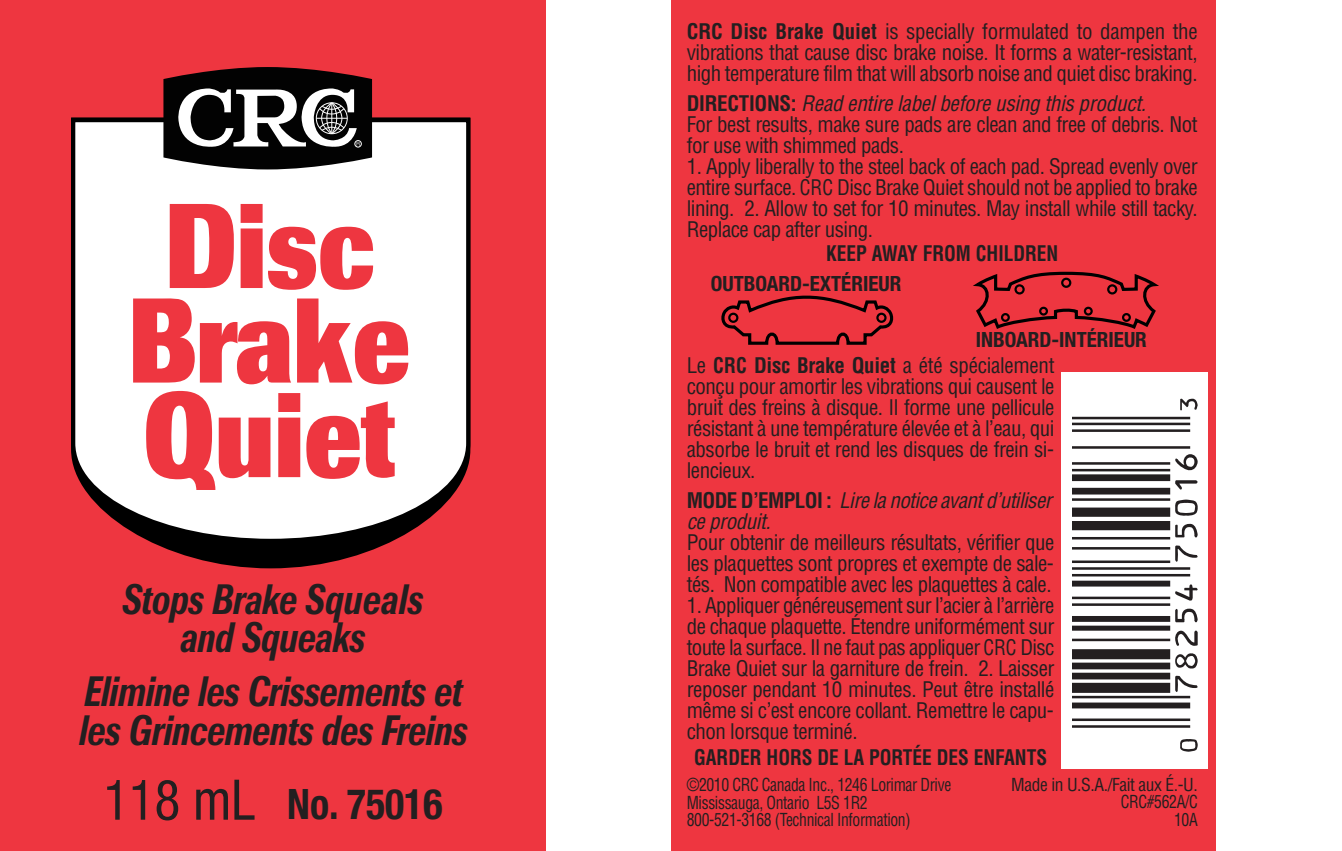
<style>
.page{position:relative;width:1342px;height:851px;background:#fff}
.page>*{position:absolute;margin:0;border:0;box-sizing:border-box;transform-origin:0 0}
.t1{font:800 119px/94.5px "Imago";color:#ee3640;scale:.8 1}
.t2{font:italic 500 42px/38.5px "Imago";color:#231f20;text-align:center;scale:.75 1}
.t3{font:700 condensed 42px "Helvetica Neue";color:#231f20;scale:.95 1}
.t4{font:condensed 21px/21px "Helvetica";letter-spacing:-.025em;color:#231f20;text-align:justify}
.t5{font:italic condensed 21px/21px "Helvetica";letter-spacing:-.025em;color:#231f20}
.t6{font:700 condensed 21px "Helvetica";color:#231f20;scale:.92 1}
.t7{font:700 condensed 21px "Helvetica Neue";color:#231f20}
.t8{font:condensed 17.5px/17.5px "Helvetica";letter-spacing:-.025em;color:#231f20;scale:.9 1}
.t9{font:condensed 17.5px/17.5px "Helvetica";letter-spacing:-.025em;color:#231f20;text-align:right}
.s1{font-weight:400;font-size:56px}
.s2{font-weight:700}
.s3{font-style:italic}
.s4{font-weight:700;font-style:normal}
</style>
<div class="page">
<div style="left:671px;top:0;width:544px;height:850px;background:#ee3640"></div>
<svg style="left:973px;top:271px;width:186px;height:58px"></svg>
<div style="left:1014px;top:284px;width:10px;height:10px;border:2px solid #000;border-radius:50%"></div>
<div style="left:1000px;top:313px;width:9px;height:9px;border:2px solid #000;border-radius:50%"></div>
<div style="left:1038px;top:307px;width:9px;height:8px;border:2px solid #000;border-radius:50%"></div>
<div style="left:1106px;top:284px;width:11px;height:10px;border:2px solid #000;border-radius:50%"></div>
<div style="left:1121px;top:313px;width:9px;height:9px;border:2px solid #000;border-radius:50%"></div>
<div style="left:1083px;top:307px;width:9px;height:8px;border:2px solid #000;border-radius:50%"></div>
<div style="left:1060px;top:278px;width:11px;height:10px;border:2px solid #000;border-radius:50%"></div>
<svg style="left:721px;top:295px;width:172px;height:50px"></svg>
<div style="left:728px;top:312px;width:10px;height:11px;border:2px solid #000;border-radius:50%"></div>
<div style="left:876px;top:312px;width:10px;height:11px;border:2px solid #000;border-radius:50%"></div>
<div style="left:0;top:0;width:545px;height:850px;background:#ee3640"></div>
<svg style="left:158px;top:545px;width:226px;height:24px"></svg>
<svg style="left:71px;top:115px;width:400px;height:430px;background:#f2ebec"></svg>
<svg style="left:163px;top:67px;width:209px;height:102px;background:#4e4646"></svg>
<div style="left:354px;top:140px;width:7px;height:7px;border:1px solid #fff;border-radius:50%"></div>
<div style="left:1061px;top:372px;width:146px;height:397px;background:#fff"></div>
<hr style="left:1072px;top:725px;width:117px;height:2px;background:#231f20">
<hr style="left:1072px;top:718px;width:117px;height:3px;background:#231f20">
<div style="left:1072px;top:702px;width:117px;height:6px;background:#231f20"></div>
<hr style="left:1072px;top:695px;width:117px;height:3px;background:#231f20">
<div style="left:1072px;top:682px;width:97px;height:10px;background:#231f20"></div>
<div style="left:1072px;top:672px;width:97px;height:7px;background:#231f20"></div>
<div style="left:1072px;top:662px;width:97px;height:7px;background:#231f20"></div>
<div style="left:1072px;top:649px;width:97px;height:10px;background:#231f20"></div>
<hr style="left:1072px;top:638px;width:97px;height:3px;background:#231f20">
<div style="left:1072px;top:625px;width:97px;height:5px;background:#231f20"></div>
<div style="left:1072px;top:616px;width:97px;height:5px;background:#231f20"></div>
<hr style="left:1072px;top:603px;width:97px;height:3px;background:#231f20">
<hr style="left:1072px;top:596px;width:97px;height:3px;background:#231f20">
<div style="left:1072px;top:580px;width:97px;height:6px;background:#231f20"></div>
<hr style="left:1072px;top:574px;width:117px;height:2px;background:#231f20">
<hr style="left:1072px;top:567px;width:117px;height:2px;background:#231f20">
<hr style="left:1072px;top:560px;width:97px;height:3px;background:#231f20">
<hr style="left:1072px;top:547px;width:97px;height:2px;background:#231f20">
<hr style="left:1072px;top:537px;width:97px;height:2px;background:#231f20">
<div style="left:1072px;top:521px;width:97px;height:9px;background:#231f20"></div>
<div style="left:1072px;top:507px;width:97px;height:9px;background:#231f20"></div>
<hr style="left:1072px;top:498px;width:97px;height:3px;background:#231f20">
<div style="left:1072px;top:488px;width:97px;height:6px;background:#231f20"></div>
<div style="left:1072px;top:474px;width:97px;height:7px;background:#231f20"></div>
<hr style="left:1072px;top:469px;width:97px;height:2px;background:#231f20">
<hr style="left:1072px;top:462px;width:97px;height:2px;background:#231f20">
<hr style="left:1072px;top:446px;width:117px;height:2px;background:#231f20">
<hr style="left:1072px;top:429px;width:117px;height:3px;background:#231f20">
<hr style="left:1072px;top:422px;width:117px;height:3px;background:#231f20">
<hr style="left:1072px;top:417px;width:117px;height:2px;background:#231f20">
<svg style="left:1180px;top:739px;width:17px;height:12px"></svg>
<svg style="left:1175px;top:675px;width:22px;height:17px"></svg>
<svg style="left:1175px;top:653px;width:22px;height:15px"></svg>
<svg style="left:1175px;top:630px;width:22px;height:16px"></svg>
<svg style="left:1175px;top:608px;width:22px;height:14px"></svg>
<svg style="left:1175px;top:584px;width:22px;height:16px"></svg>
<svg style="left:1175px;top:545px;width:22px;height:16px"></svg>
<svg style="left:1175px;top:523px;width:22px;height:14px"></svg>
<svg style="left:1175px;top:499px;width:22px;height:17px"></svg>
<svg style="left:1175px;top:480px;width:22px;height:9px"></svg>
<svg style="left:1175px;top:454px;width:22px;height:16px"></svg>
<svg style="left:1180px;top:398px;width:17px;height:12px"></svg>
<h1 class="t1" style="left:165px;top:211px;width:262px">Disc</h1>
<h1 class="t1" style="left:129px;top:305px;width:353px">Brake<br>Quiet</h1>
<h2 class="t2" style="left:122px;top:583px;width:402px">Stops Brake Squeals and Squeaks</h2>
<h2 class="t2" style="left:78px;top:676px;width:519px;text-align:left">Elimine les Crissements et les Grincements des Freins</h2>
<h2 class="t3" style="left:104px;top:788px;width:358px"><span class="s1">118 mL</span> No. 75016</h2>
<p class="t4" style="left:686px;top:23px;width:512px"><span class="s2">CRC Disc Brake Quiet</span> is specially formulated to dampen the vibrations that cause disc brake noise. It forms a water-resistant, high temperature film that will absorb noise and quiet disc braking.</p>
<p class="t4" style="left:686px;top:95px;width:512px;text-align:left"><span class="s2">DIRECTIONS:</span> <span class="s3">Read entire label before using this product.<br></span>For best results, make sure pads are clean and free of debris. Not for use with shimmed pads.</p>
<p class="t4" style="left:686px;top:158px;width:512px">1. Apply liberally to the steel back of each pad. Spread evenly over entire surface. CRC Disc Brake Quiet should not be applied to brake lining. 2. Allow to set for 10 minutes. May install while still tacky.<br>Replace cap after using.</p>
<p class="t6" style="left:826px;top:245px;width:254px">KEEP AWAY FROM CHILDREN</p>
<p class="t7" style="left:710px;top:275px;width:192px">OUTBOARD-EXTÉRIEUR</p>
<p class="t7" style="left:975px;top:332px;width:173px">INBOARD-INTÉRIEUR</p>
<p class="t4" style="left:686px;top:356px;width:369px">Le <span class="s2">CRC Disc Brake Quiet</span> a été spécialement conçu pour amortir les vibrations qui causent le bruit des freins à disque. Il forme une pellicule résistant à une température élevée et à l’eau, qui absorbe le bruit et rend les disques de frein si&shy;lencieux.</p>
<p class="t5" style="left:686px;top:491px;width:366px"><span class="s4">MODE D’EMPLOI :</span> Lire la notice avant d’utiliser ce produit.</p>
<p class="t4" style="left:686px;top:533px;width:369px">Pour obtenir de meilleurs résultats, vérifier que les plaquettes sont propres et exempte de sale&shy;tés. Non compatible avec les plaquettes à cale.</p>
<p class="t4" style="left:686px;top:596px;width:369px">1. Appliquer généreusement sur l’acier à l’arrière de chaque plaquette. Étendre uniformément sur toute la surface. Il ne faut pas appliquer CRC Disc Brake Quiet sur la garniture de frein. 2. Laisser reposer pendant 10 minutes. Peut être installé même si c’est encore collant. Remettre le capu&shy;chon lorsque terminé.</p>
<p class="t6" style="left:694px;top:749px;width:385px">GARDER HORS DE LA PORTÉE DES ENFANTS</p>
<p class="t8" style="left:686px;top:777px;width:295px">©2010 CRC Canada Inc., 1246 Lorimar Drive<br>Mississauga, Ontario L5S 1R2<br>800-521-3168 (Technical Information)</p>
<p class="t9" style="left:1011px;top:776px;width:188px">Made in U.S.A./Fait aux É.-U.<br>CRC#562A/C<br>10A</p>
</div>
